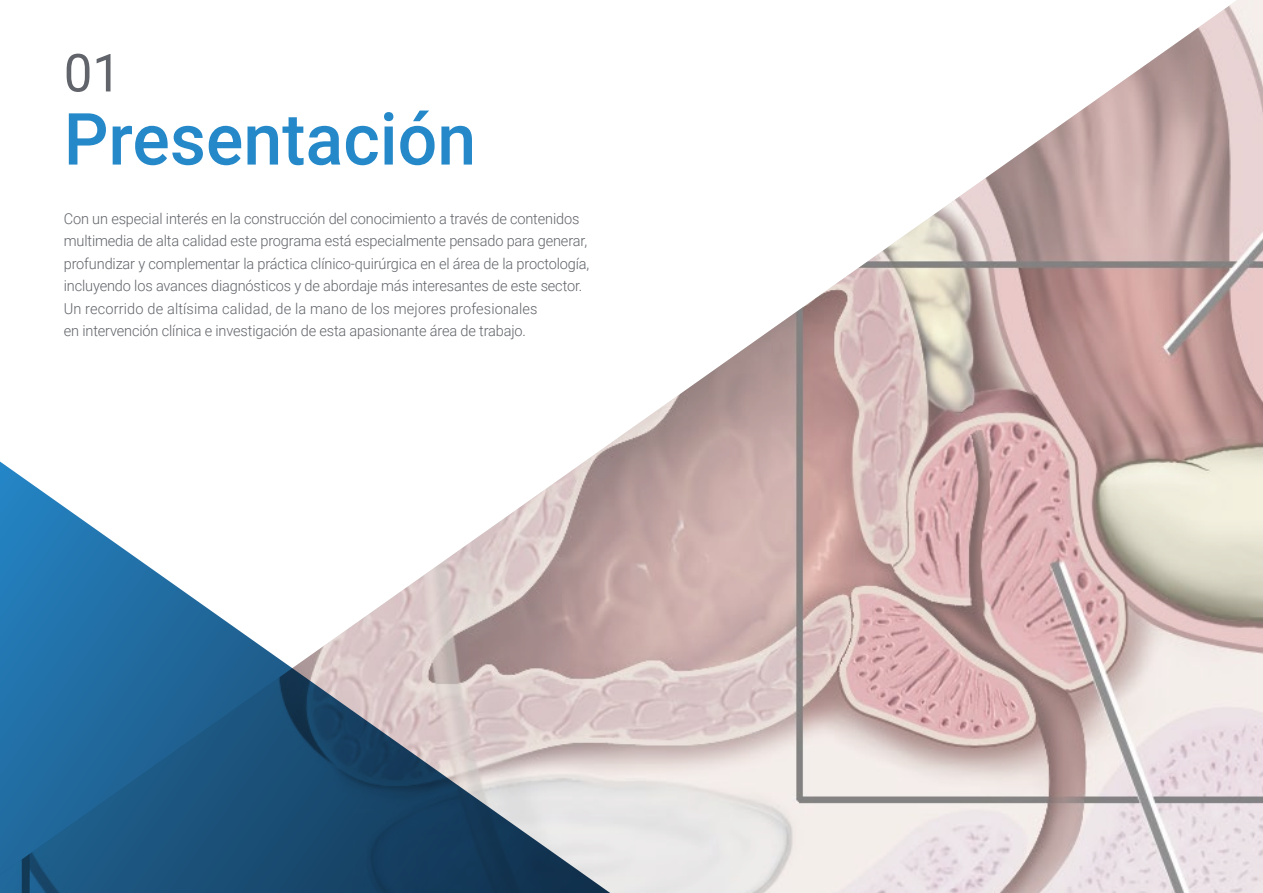
<style>
.page{position:relative;width:1263px;height:893px;background:#fff}
.page>*{position:absolute;margin:0;border:0;box-sizing:border-box;transform-origin:0 0}
.t1{font:500 72px "Roboto";color:#2488c9}
.t2{font:52.5px "Roboto";color:#61646a}
.t3{font:300 15px/22.5px "Roboto";letter-spacing:-.01em;color:#61646a}
</style>
<div class="page">
<img style="left:607px;top:0;width:656px;height:893px">
<svg style="left:0;top:446px;width:640px;height:447px"></svg>
<h2 class="t2" style="left:64px;top:36px;width:59px">01</h2>
<h1 class="t1" style="left:64px;top:89px;width:414px">Presentación</h1>
<p class="t3" style="left:64px;top:207px;width:527px">Con un especial interés en la construcción del conocimiento a través de contenidos multimedia de alta calidad este programa está especialmente pensado para generar, profundizar y complementar la práctica clínico-quirúrgica en el área de la proctología, incluyendo los avances diagnósticos y de abordaje más interesantes de este sector.<br>Un recorrido de altísima calidad, de la mano de los mejores profesionales<br>en intervención clínica e investigación de esta apasionante área de trabajo.</p>
</div>
